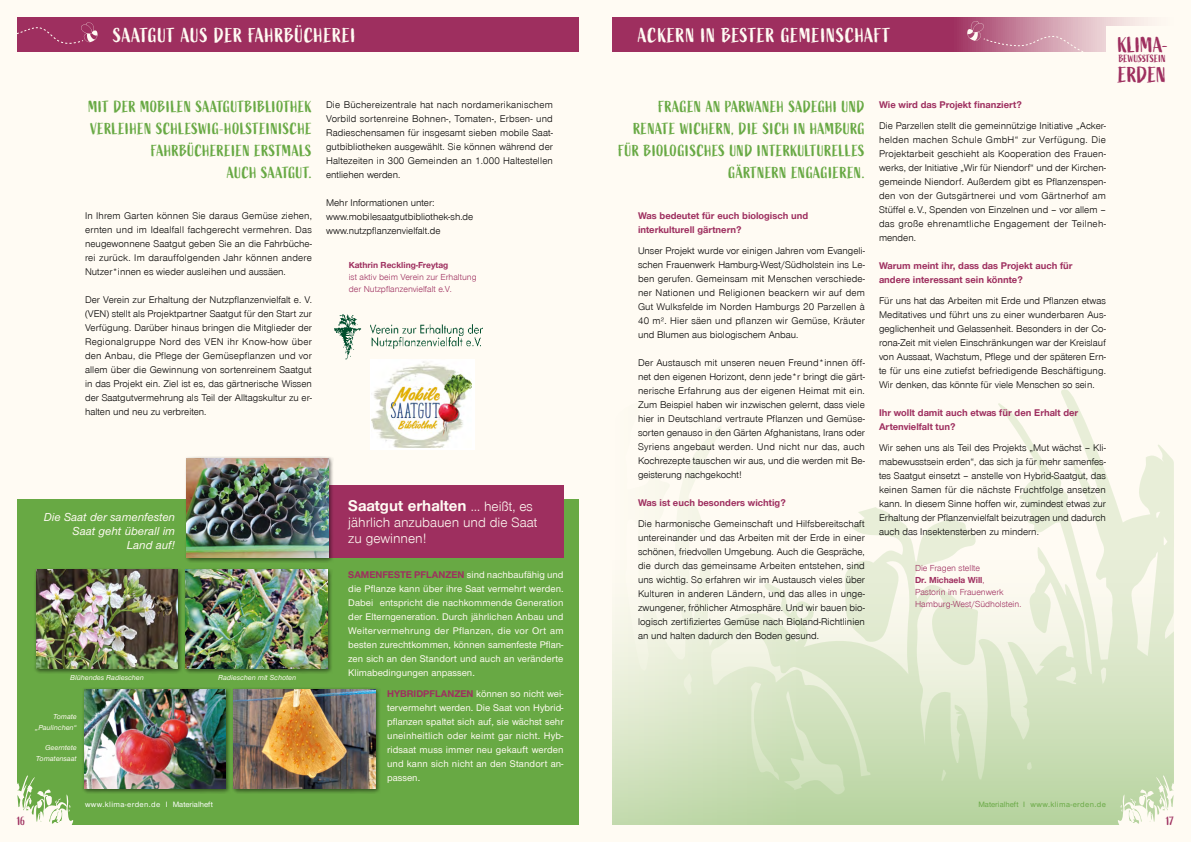
<style>
.page{position:relative;width:1191px;height:842px;background:#fff}
.page>*{position:absolute;margin:0;border:0;box-sizing:border-box;transform-origin:0 0}
.t1{font:21.7px "Active";color:#9e2f5f}
.t2{font:21.4px "Active";letter-spacing:.005em;color:#9e2f5f}
.Starttext{font:20px "Active";letter-spacing:.035em;color:#fffbf3}
.Starttext-2{font:16px/22px "Active";letter-spacing:.025em;color:#68a944;text-align:right}
.Copy{font:700 16px "Nordelbica";color:#fffbf3}
.Copy-2{font:14px "Nordelbica";color:#fffbf3}
.Zwischenüberschrift{font:italic 500 12px/14px "Nordelbica";color:#fffbf3;text-align:right}
.Copy-3{font:12px "Active";color:#9e2f5f}
.t3{font:10.4px "Active";letter-spacing:.005em;color:#9e2f5f}
.Copy-4{font:10px/14px "Nordelbica";color:#000;text-align:justify}
.Copy-5{font:500 10px/14px "Nordelbica";letter-spacing:.005em;color:#fffbf3;text-align:justify}
.Copy-6{font:700 10px/14px "Nordelbica";color:#9e2f5f}
.Name{font:9px "Nordelbica";color:#9e2f5f}
.Name-2{font:700 9px "Nordelbica";color:#9e2f5f}
.Copy-7{font:500 8px "Nordelbica";letter-spacing:.035em;color:#68a944}
.Copy-8{font:500 8px "Nordelbica";letter-spacing:.035em;color:#fff}
.BU{font:italic 500 7.5px/11px "Nordelbica";color:#fffbf3;text-align:right}
.s1{font-weight:400;font-size:14px}
.s2{font-weight:700;color:#9e2f5f}
.s3{font-weight:400}
</style>
<div class="page">
<div style="left:0;top:0;width:595px;height:842px;background:#fffbf3"></div>
<div style="left:17px;top:499px;width:561px;height:326px;background:#68a944"></div>
<div style="left:595px;top:0;width:596px;height:842px;background:#fffbf3"></div>
<svg style="left:683px;top:389px;width:491px;height:152px"></svg>
<div style="left:194px;top:485px;width:369px;height:72px;background:#9e2f5f"></div>
<svg style="left:612px;top:541px;width:562px;height:284px"></svg>
<div style="left:612px;top:17px;width:562px;height:34px;background:#9e2f5f"></div>
<div style="left:1106px;top:26px;width:75px;height:67px;background:#fffbf3"></div>
<svg style="left:1116px;top:775px;width:58px;height:50px"></svg>
<svg style="left:967px;top:21px;width:127px;height:31px;background:#cb8fa4"></svg>
<img style="left:334px;top:315px;width:149px;height:45px">
<div style="left:232px;top:687px;width:149px;height:106px;background:#000;opacity:.5"></div>
<img style="left:234px;top:689px;width:142px;height:99px">
<div style="left:34px;top:567px;width:149px;height:106px;background:#000;opacity:.5"></div>
<img style="left:36px;top:569px;width:142px;height:99px">
<div style="left:183px;top:567px;width:149px;height:106px;background:#000;opacity:.5"></div>
<img style="left:186px;top:569px;width:141px;height:99px">
<svg style="left:17px;top:775px;width:57px;height:50px"></svg>
<div style="left:82px;top:687px;width:149px;height:106px;background:#000;opacity:.5"></div>
<img style="left:84px;top:689px;width:142px;height:99px">
<div style="left:17px;top:17px;width:561px;height:34px;background:#9e2f5f"></div>
<svg style="left:17px;top:22px;width:81px;height:22px"></svg>
<div style="left:184px;top:456px;width:149px;height:106px;background:#000;opacity:.5"></div>
<img style="left:186px;top:458px;width:142px;height:99px">
<div style="left:370px;top:359px;width:105px;height:91px;background:#fff"></div>
<img style="left:371px;top:361px;width:101px;height:86px">
<p class="Starttext" style="left:113px;top:24px;width:244px">SAATGUT AUS DER FAHRBÜCHEREI</p>
<p class="Starttext-2" style="left:88px;top:97px;width:225px">MIT DER MOBILEN SAATGUTBIBLIOTHEK</p>
<p class="Starttext-2" style="left:91px;top:119px;width:223px">VERLEIHEN SCHLESWIG-HOLSTEINISCHE</p>
<p class="Starttext-2" style="left:151px;top:141px;width:162px">FAHRBÜCHEREIEN ERSTMALS</p>
<p class="Starttext-2" style="left:227px;top:163px;width:86px">AUCH SAATGUT.</p>
<p class="Copy-4" style="left:85px;top:209px;width:228px">In Ihrem Garten können Sie daraus Gemüse ziehen, ernten und im Idealfall fachgerecht vermehren. Das neugewonnene Saatgut geben Sie an die Fahrbüche&shy;rei zurück. Im darauffolgenden Jahr können andere Nutzer*innen es wieder ausleihen und aussäen.</p>
<p class="Copy-4" style="left:85px;top:293px;width:228px">Der Verein zur Erhaltung der Nutzpflanzenvielfalt e. V. (VEN) stellt als Projektpartner Saatgut für den Start zur Verfügung. Darüber hinaus bringen die Mitglieder der Regionalgruppe Nord des VEN ihr Know-how über den Anbau, die Pflege der Gemüsepflanzen und vor allem über die Gewinnung von sortenreinem Saatgut in das Projekt ein. Ziel ist es, das gärtnerische Wissen der Saatgutvermehrung als Teil der Alltagskultur zu er&shy;halten und neu zu verbreiten.</p>
<p class="Copy-4" style="left:326px;top:97px;width:228px">Die Büchereizentrale hat nach nordamerikanischem Vorbild sortenreine Bohnen-, Tomaten-, Erbsen- und Radieschensamen für insgesamt sieben mobile Saat&shy;gutbibliotheken ausgewählt. Sie können während der Haltezeiten in 300 Gemeinden an 1.000 Haltestellen entliehen werden.</p>
<p class="Copy-4" style="left:326px;top:195px;width:110px">Mehr Informationen unter:</p>
<p class="Copy-4" style="left:326px;top:209px;width:149px">www.mobilesaatgutbibliothek-sh.de</p>
<p class="Copy-4" style="left:326px;top:223px;width:116px">www.nutzpflanzenvielfalt.de</p>
<p class="Name-2" style="left:349px;top:259px;width:101px">Kathrin Reckling-Freytag</p>
<p class="Name" style="left:349px;top:271px;width:129px">ist aktiv beim Verein zur Erhaltung</p>
<p class="Name" style="left:349px;top:283px;width:104px">der Nutzpflanzenvielfalt e.V.</p>
<p class="Zwischenüberschrift" style="left:44px;top:510px;width:133px">Die Saat der samenfesten<br>Saat geht überall im</p>
<p class="Zwischenüberschrift" style="left:127px;top:538px;width:50px">Land auf!</p>
<p class="BU" style="left:70px;top:672px;width:75px">Blühendes Radieschen</p>
<p class="BU" style="left:218px;top:672px;width:79px">Radieschen mit Schoten</p>
<p class="BU" style="left:53px;top:710px;width:25px">Tomate</p>
<p class="BU" style="left:35px;top:721px;width:43px">„Paulinchen“</p>
<p class="BU" style="left:36px;top:742px;width:42px">Geerntete<br>Tomatensaat</p>
<p class="Copy-3" style="left:17px;top:814px;width:10px">16</p>
<p class="Copy-8" style="left:85px;top:800px;width:129px">www.klima-erden.de I Materialheft</p>
<p class="Copy" style="left:348px;top:496px;width:186px">Saatgut erhalten <span class="s1">… heißt, es</span></p>
<p class="Copy-2" style="left:348px;top:514px;width:191px">jährlich anzubauen und die Saat</p>
<p class="Copy-2" style="left:348px;top:530px;width:80px">zu gewinnen!</p>
<p class="Copy-5" style="left:348px;top:567px;width:217px"><span class="s2">SAMENFESTE PFLANZEN</span> sind nachbaufähig und die Pflanze kann über ihre Saat vermehrt werden.<br>Dabei entspricht die nachkommende Generation der Elterngeneration. Durch jährlichen Anbau und Weitervermehrung der Pflanzen, die vor Ort am besten zurechtkommen, können samenfeste Pflan&shy;zen sich an den Standort und auch an veränderte Klimabedingungen anpassen.</p>
<p class="Copy-5" style="left:387px;top:686px;width:178px"><span class="s2">HYBRIDPFLANZEN</span> können so nicht wei&shy;tervermehrt werden. Die Saat von Hybrid&shy;pflanzen spaltet sich auf, sie wächst sehr uneinheitlich oder keimt gar nicht. Hyb&shy;ridsaat muss immer neu gekauft werden und kann sich nicht an den Standort an&shy;passen.</p>
<p class="Starttext" style="left:638px;top:24px;width:254px">ACKERN IN BESTER GEMEINSCHAFT</p>
<p class="Starttext-2" style="left:658px;top:96px;width:208px">FRAGEN AN PARWANEH SADEGHI UND</p>
<p class="Starttext-2" style="left:633px;top:118px;width:233px">RENATE WICHERN, DIE SICH IN HAMBURG</p>
<p class="Starttext-2" style="left:618px;top:140px;width:248px">FÜR BIOLOGISCHES UND INTERKULTURELLES<br>GÄRTNERN ENGAGIEREN.</p>
<p class="Copy-6" style="left:638px;top:209px;width:172px">Was bedeutet für euch biologisch und</p>
<p class="Copy-6" style="left:638px;top:223px;width:105px">interkulturell gärtnern?</p>
<p class="Copy-4" style="left:638px;top:244px;width:228px">Unser Projekt wurde vor einigen Jahren vom Evangeli&shy;schen Frauenwerk Hamburg-West/Südholstein ins Le&shy;ben gerufen. Gemeinsam mit Menschen verschiede&shy;ner Nationen und Religionen beackern wir auf dem Gut Wulksfelde im Norden Hamburgs 20 Parzellen à 40 m². Hier säen und pflanzen wir Gemüse, Kräuter und Blumen aus biologischem Anbau.</p>
<p class="Copy-4" style="left:638px;top:356px;width:228px">Der Austausch mit unseren neuen Freund*innen öff&shy;net den eigenen Horizont, denn jede*r bringt die gärt&shy;nerische Erfahrung aus der eigenen Heimat mit ein.<br>Zum Beispiel haben wir inzwischen gelernt, dass viele hier in Deutschland vertraute Pflanzen und Gemüse&shy;sorten genauso in den Gärten Afghanistans, Irans oder Syriens angebaut werden. Und nicht nur das, auch Kochrezepte tauschen wir aus, und die werden mit Be&shy;geisterung nachgekocht!</p>
<p class="Copy-6" style="left:638px;top:496px;width:149px">Was ist euch besonders wichtig?</p>
<p class="Copy-4" style="left:638px;top:517px;width:228px">Die harmonische Gemeinschaft und Hilfsbereitschaft untereinander und das Arbeiten mit der Erde in einer schönen, friedvollen Umgebung. Auch die Gespräche, die durch das gemeinsame Arbeiten entstehen, sind uns wichtig. So erfahren wir im Austausch vieles über Kulturen in anderen Ländern, und das alles in unge&shy;zwungener, fröhlicher Atmosphäre. Und wir bauen bio&shy;logisch zertifiziertes Gemüse nach Bioland-Richtlinien an und halten dadurch den Boden gesund.</p>
<p class="Copy-6" style="left:879px;top:97px;width:144px">Wie wird das Projekt finanziert?</p>
<p class="Copy-4" style="left:879px;top:118px;width:228px">Die Parzellen stellt die gemeinnützige Initiative „Acker&shy;helden machen Schule GmbH“ zur Verfügung. Die Projektarbeit geschieht als Kooperation des Frauen&shy;werks, der Initiative „Wir für Niendorf“ und der Kirchen&shy;gemeinde Niendorf. Außerdem gibt es Pflanzenspen&shy;den von der Gutsgärtnerei und vom Gärtnerhof am Stüffel e.V., Spenden von Einzelnen und – vor allem – das große ehrenamtliche Engagement der Teilneh&shy;menden.</p>
<p class="Copy-6" style="left:879px;top:258px;width:195px">Warum meint ihr, dass das Projekt auch für andere interessant sein könnte?</p>
<p class="Copy-4" style="left:879px;top:293px;width:228px">Für uns hat das Arbeiten mit Erde und Pflanzen etwas Meditatives und führt uns zu einer wunderbaren Aus&shy;geglichenheit und Gelassenheit. Besonders in der Co&shy;rona-Zeit mit vielen Einschränkungen war der Kreislauf von Aussaat, Wachstum, Pflege und der späteren Ern&shy;te für uns eine zutiefst befriedigende Beschäftigung.<br>Wir denken, das könnte für viele Menschen so sein.</p>
<p class="Copy-6" style="left:879px;top:405px;width:201px">Ihr wollt damit auch etwas für den Erhalt der<br>Artenvielfalt tun?</p>
<p class="Copy-4" style="left:879px;top:440px;width:228px">Wir sehen uns als Teil des Projekts „Mut wächst – Kli&shy;mabewusstsein erden“, das sich ja für mehr samenfes&shy;tes Saatgut einsetzt – anstelle von Hybrid-Saatgut, das keinen Samen für die nächste Fruchtfolge ansetzen kann. In diesem Sinne hoffen wir, zumindest etwas zur Erhaltung der Pflanzenvielfalt beizutragen und dadurch auch das Insektensterben zu mindern.</p>
<p class="Name" style="left:915px;top:563px;width:66px">Die Fragen stellte</p>
<p class="Name-2" style="left:915px;top:574px;width:71px">Dr. Michaela Will<span class="s3">,</span></p>
<p class="Name" style="left:915px;top:587px;width:90px">Pastorin im Frauenwerk</p>
<p class="Name" style="left:915px;top:599px;width:108px">Hamburg-West/Südholstein.</p>
<p class="t2" style="left:1117px;top:33px;width:52px">KLIMA-</p>
<p class="t1" style="left:1118px;top:62px;width:50px">ERDEN</p>
<p class="t3" style="left:1118px;top:53px;width:49px">BEWUSSTSEIN</p>
<p class="Copy-7" style="left:978px;top:800px;width:129px">Materialheft I www.klima-erden.de</p>
<p class="Copy-3" style="left:1166px;top:814px;width:9px">17</p>
</div>
